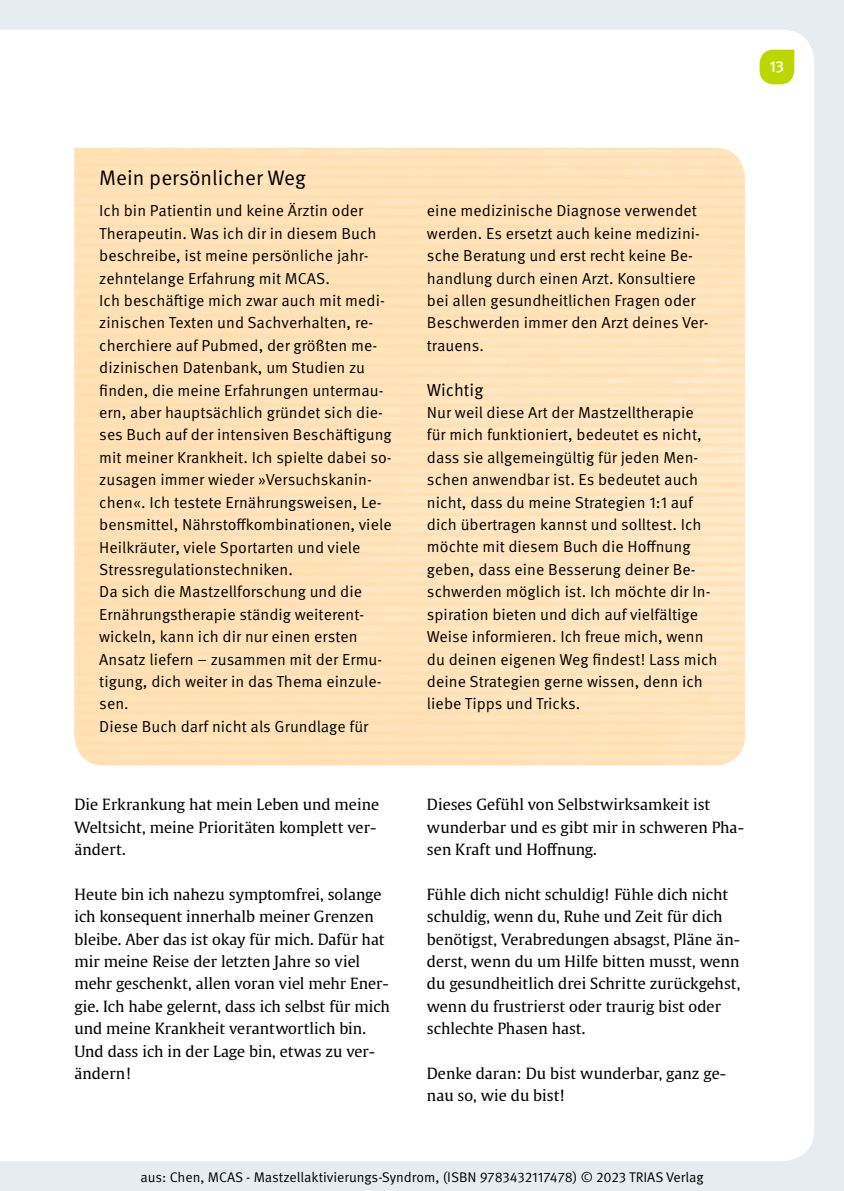
<style>
.page{position:relative;width:844px;height:1191px;background:#fff}
.page>*{position:absolute;margin:0;border:0;box-sizing:border-box;transform-origin:0 0}
.t1{font:21px "Meta Pro Norm";color:#000}
.t2{font:17.5px "Meta Pro Norm";color:#000}
.t3{font:15.92px/22.4px "Meta Pro Norm";letter-spacing:.005em;color:#000}
.t4{font:500 15.92px "Meta Pro";color:#fff}
.t5{font:15.4px/22.4px "Thieme Gulliver 2011";letter-spacing:.005em;color:#000}
.t6{font:14px "Meta Pro Norm";color:#000}
</style>
<div class="page">
<div style="left:0;top:0;width:843px;height:1191px;background:#e7ecf3"></div>
<div style="left:0;top:30px;width:814px;height:1131px;background:#fff"></div>
<svg style="left:759px;top:50px;width:35px;height:34px"></svg>
<img style="left:74px;top:148px;width:670px;height:617px">
<p class="t4" style="left:769px;top:55px;width:16px">13</p>
<h1 class="t1" style="left:99px;top:162px;width:208px">Mein persönlicher Weg</h1>
<p class="t3" style="left:99px;top:198px;width:294px">Ich bin Patientin und keine Ärztin oder Therapeutin. Was ich dir in diesem Buch beschreibe, ist meine persönliche jahr&shy;zehntelange Erfahrung mit MCAS.<br>Ich beschäftige mich zwar auch mit medi&shy;zinischen Texten und Sachverhalten, re&shy;cherchiere auf Pubmed, der größten me&shy;dizinischen Datenbank, um Studien zu finden, die meine Erfahrungen untermau&shy;ern, aber hauptsächlich gründet sich die&shy;ses Buch auf der intensiven Beschäftigung mit meiner Krankheit. Ich spielte dabei so&shy;zusagen immer wieder »Versuchskanin&shy;chen«. Ich testete Ernährungsweisen, Le&shy;bensmittel, Nährstoffkombinationen, viele Heilkräuter, viele Sportarten und viele Stressregulationstechniken.<br>Da sich die Mastzellforschung und die Ernährungstherapie ständig weiterent&shy;wickeln, kann ich dir nur einen ersten Ansatz liefern – zusammen mit der Ermu&shy;tigung, dich weiter in das Thema einzule&shy;sen.<br>Diese Buch darf nicht als Grundlage für</p>
<p class="t3" style="left:427px;top:199px;width:283px">eine medizinische Diagnose verwendet werden. Es ersetzt auch keine medizini&shy;sche Beratung und erst recht keine Be&shy;handlung durch einen Arzt. Konsultiere bei allen gesundheitlichen Fragen oder Beschwerden immer den Arzt deines Ver&shy;trauens.</p>
<p class="t2" style="left:427px;top:376px;width:58px">Wichtig</p>
<p class="t3" style="left:427px;top:400px;width:292px">Nur weil diese Art der Mastzelltherapie<br>für mich funktioniert, bedeutet es nicht, dass sie allgemeingültig für jeden Men&shy;schen anwendbar ist. Es bedeutet auch nicht, dass du meine Strategien 1:1 auf dich übertragen kannst und solltest. Ich möchte mit diesem Buch die Hoffnung geben, dass eine Besserung deiner Be&shy;schwerden möglich ist. Ich möchte dir In&shy;spiration bieten und dich auf vielfältige Weise informieren. Ich freue mich, wenn du deinen eigenen Weg findest! Lass mich deine Strategien gerne wissen, denn ich liebe Tipps und Tricks.</p>
<p class="t5" style="left:74px;top:792px;width:306px">Die Erkrankung hat mein Leben und meine<br>Weltsicht, meine Prioritäten komplett ver&shy;ändert.</p>
<p class="t5" style="left:74px;top:882px;width:317px">Heute bin ich nahezu symptomfrei, solange ich konsequent innerhalb meiner Grenzen bleibe. Aber das ist okay für mich. Dafür hat mir meine Reise der letzten Jahre so viel mehr geschenkt, allen voran viel mehr Ener&shy;gie. Ich habe gelernt, dass ich selbst für mich und meine Krankheit verantwortlich bin.<br>Und dass ich in der Lage bin, etwas zu ver&shy;ändern!</p>
<p class="t5" style="left:427px;top:792px;width:318px">Dieses Gefühl von Selbstwirksamkeit ist wunderbar und es gibt mir in schweren Pha&shy;sen Kraft und Hoffnung.</p>
<p class="t5" style="left:427px;top:882px;width:315px">Fühle dich nicht schuldig! Fühle dich nicht schuldig, wenn du, Ruhe und Zeit für dich benötigst, Verabredungen absagst, Pläne än&shy;derst, wenn du um Hilfe bitten musst, wenn du gesundheitlich drei Schritte zurückgehst, wenn du frustrierst oder traurig bist oder schlechte Phasen hast.</p>
<p class="t5" style="left:427px;top:1061px;width:301px">Denke daran: Du bist wunderbar, ganz ge&shy;nau so, wie du bist!</p>
<p class="t6" style="left:140px;top:1166px;width:564px">aus: Chen, MCAS - Mastzellaktivierungs-Syndrom, (ISBN 9783432117478) © 2023 TRIAS Verlag</p>
</div>
